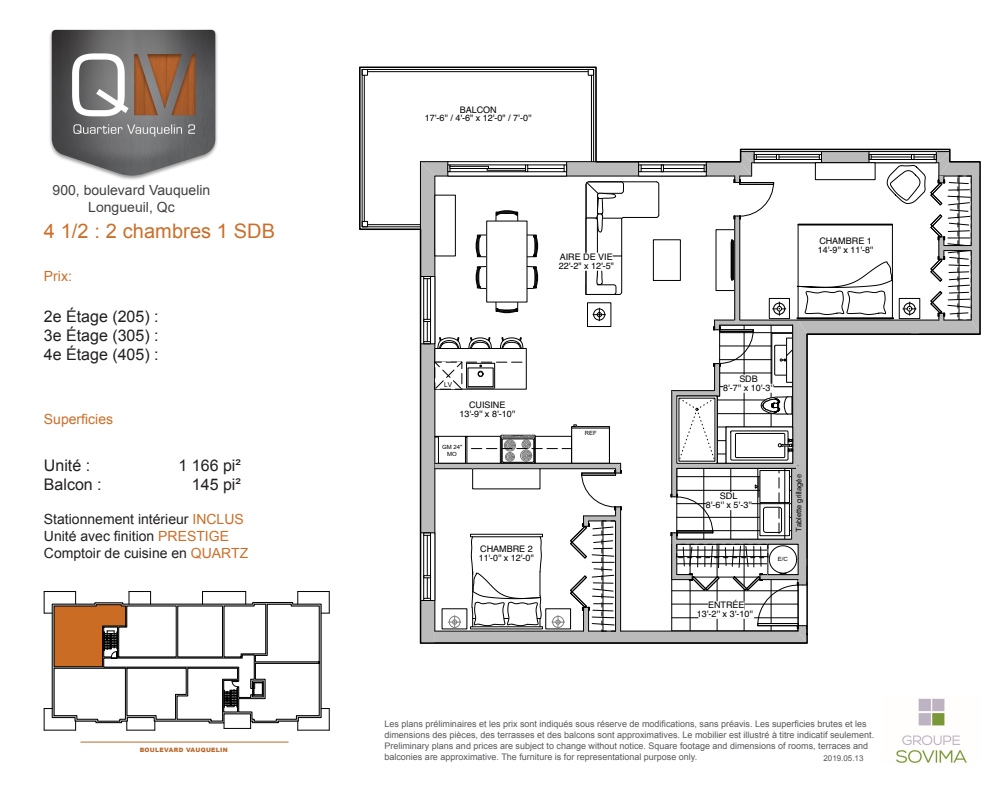
<style>
.page{position:relative;width:1008px;height:792px;background:#fff}
.page>*{position:absolute;margin:0;border:0;box-sizing:border-box;transform-origin:0 0}
.t1{font:20px "Arial";letter-spacing:.005em;color:#cb6e29}
.t2{font:16px "Arial";color:#231f20}
.t3{font:14px "Arial";color:#231f20}
.t4{font:14px/16.8px "Arial";color:#414142;text-align:center}
.t5{font:14px "Arial";color:#cb6e29}
.t6{font:9px/10.8px "Arial";color:#57585a}
.t7{font:9px/9px "Helvetica";color:#000;text-align:center}
.t8{font:8px "Arial";color:#57585a}
.t9{font:7.5px "Arial";color:#000}
.t10{font:6.8px "Arial";color:#000;scale:.95 1}
.t11{font:900 6px "Arial";letter-spacing:.05em;color:#b9692c}
.t12{font:5.8px/6.8px "Arial";color:#000;text-align:center;scale:1.05 1}
.t13{font:5.8px "Arial";color:#000}
.s1{color:#cd6f2a}
.s2{color:#cb6e29}
.s3{color:#231f20}
</style>
<div class="page">
<img style="left:49px;top:29px;width:169px;height:151px">
<hr style="left:80px;top:742px;width:209px;height:1px;background:#b9692c">
<img style="left:896px;top:698px;width:71px;height:65px">
<svg style="left:359px;top:66px;width:238px;height:578px"></svg>
<svg style="left:420px;top:67px;width:561px;height:577px"></svg>
<svg style="left:52px;top:602px;width:269px;height:121px"></svg>
<svg style="left:253px;top:682px;width:10px;height:14px"></svg>
<svg style="left:321px;top:592px;width:9px;height:22px"></svg>
<hr style="left:298px;top:591px;width:31px;height:1px;background:#000">
<svg style="left:298px;top:592px;width:1px;height:12px"></svg>
<svg style="left:246px;top:592px;width:1px;height:12px"></svg>
<hr style="left:203px;top:591px;width:43px;height:1px;background:#000">
<svg style="left:202px;top:592px;width:1px;height:12px"></svg>
<svg style="left:44px;top:708px;width:8px;height:22px"></svg>
<hr style="left:44px;top:730px;width:32px;height:1px;background:#000">
<svg style="left:127px;top:721px;width:29px;height:10px"></svg>
<svg style="left:224px;top:721px;width:27px;height:8px"></svg>
<hr style="left:298px;top:730px;width:31px;height:1px;background:#000">
<svg style="left:321px;top:708px;width:9px;height:22px"></svg>
<svg style="left:44px;top:591px;width:107px;height:77px"></svg>
<div style="left:796px;top:467px;width:8px;height:75px;background:#bababa"></div>
<h3 class="t4" style="left:53px;top:182px;width:159px">900, boulevard Vauquelin<br>Longueuil, Qc</h3>
<p class="t1" style="left:44px;top:218px;width:233px">4 1/2 <span class="s1">:</span> 2 chambres 1 SDB</p>
<p class="t5" style="left:44px;top:267px;width:29px">Prix:</p>
<p class="t2" style="left:44px;top:306px;width:116px">2e Étage (205) :</p>
<p class="t2" style="left:44px;top:325px;width:116px">3e Étage (305) :</p>
<p class="t2" style="left:44px;top:344px;width:116px">4e Étage (405) :</p>
<p class="t5" style="left:44px;top:410px;width:71px">Superficies</p>
<p class="t2" style="left:44px;top:455px;width:48px">Unité :</p>
<p class="t2" style="left:179px;top:455px;width:64px">1 166 pi²</p>
<p class="t2" style="left:44px;top:474px;width:59px">Balcon :</p>
<p class="t2" style="left:192px;top:474px;width:50px">145 pi²</p>
<p class="t3" style="left:44px;top:510px;width:201px">Stationnement intérieur <span class="s2">INCLUS</span></p>
<p class="t3" style="left:44px;top:527px;width:187px">Unité avec finition <span class="s2">PRESTIGE</span></p>
<p class="t3" style="left:44px;top:544px;width:206px">Comptoir de cuisine en <span class="s2">QUARTZ</span></p>
<p class="t11" style="left:140px;top:746px;width:90px">BOULEVARD VAUQUELIN</p>
<p class="t7" style="left:425px;top:105px;width:108px;line-height:8.6px">BALCON<br>17'-6'' / 4'-6" x 12'-0" / 7'-0''</p>
<p class="t7" style="left:559px;top:252px;width:57px;text-align:left">AIRE DE VIE<br>22'-2" x 12'-5"</p>
<p class="t10" style="left:444px;top:382px;width:10px">LV</p>
<p class="t7" style="left:459px;top:401px;width:57px">CUISINE<br>13'-9'' x 8'-10''</p>
<p class="t12" style="left:442px;top:444px;width:21px">GM 24"<br>MO</p>
<p class="t7" style="left:479px;top:544px;width:57px;text-align:left">CHAMBRE 2<br>11'-0'' x 12'-0"</p>
<p class="t13" style="left:585px;top:431px;width:13px">REF</p>
<p class="t7" style="left:818px;top:236px;width:57px;text-align:left">CHAMBRE 1<br>14'-9'' x 11'-8''</p>
<p class="t7" style="left:723px;top:374px;width:52px">SDB<br>8'-7'' x 10'-3''</p>
<p class="t7" style="left:706px;top:491px;width:47px">SDL<br>8'-6'' x 5'-3''</p>
<p class="t7" style="left:697px;top:600px;width:57px">ENTRÉE<br>13'-2'' x 3'-10''</p>
<p class="t9" style="left:794px;top:532px;width:59px;rotate:-90deg">Tablette grillagé<span class="s3">e</span></p>
<p class="t12" style="left:778px;top:556px;width:11px">E/C</p>
<p class="t6" style="left:384px;top:719px;width:491px">Les plans préliminaires et les prix sont indiqués sous réserve de modifications, sans préavis. Les superficies brutes et les dimensions des pièces, des terrasses et des balcons sont approximatives. Le mobilier est illustré à titre indicatif seulement.<br>Preliminary plans and prices are subject to change without notice. Square footage and dimensions of rooms, terraces and balconies are approximative. The furniture is for representational purpose only.</p>
<p class="t8" style="left:824px;top:753px;width:42px">2019.05.13</p>
</div>
